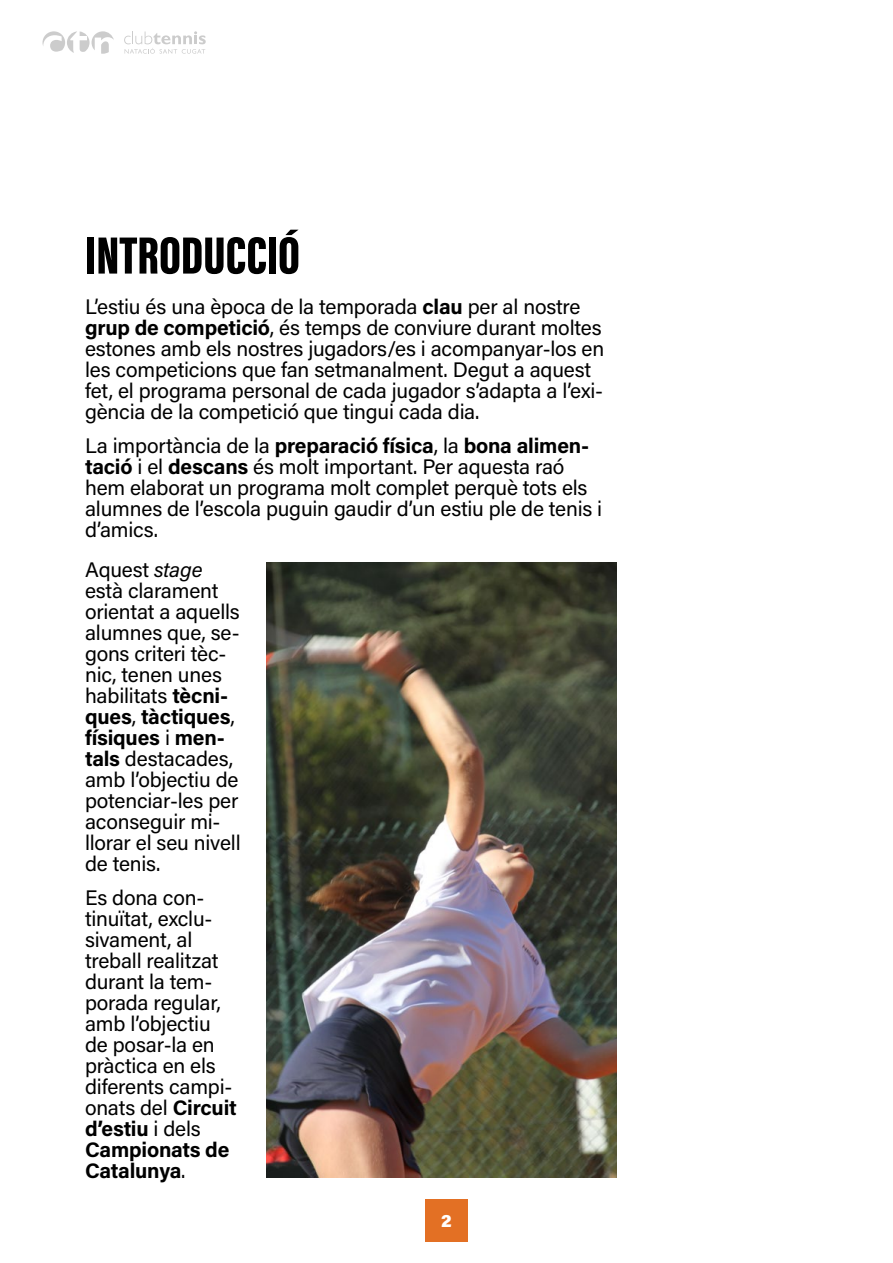
<style>
.page{position:relative;width:893px;height:1263px;background:#fff}
.page>*{position:absolute;margin:0;border:0;box-sizing:border-box;transform-origin:0 0}
.t1{font:900 54px "Acumin Pro Extra Cond";color:#000}
.t2{font:21px/21px "Acumin Pro";letter-spacing:-.01em;color:#000}
.t3{font:900 18px "Acumin Pro";color:#fff}
.s1{font-weight:700}
.s2{font-style:italic}
</style>
<div class="page">
<div style="left:425px;top:1199px;width:43px;height:43px;background:#e37024"></div>
<svg style="left:43px;top:31px;width:71px;height:23px"></svg>
<svg style="left:124px;top:31px;width:82px;height:23px"></svg>
<img style="left:266px;top:563px;width:351px;height:615px">
<h1 class="t1" style="left:85px;top:222px;width:216px">INTRODUCCIÓ</h1>
<p class="t2" style="left:85px;top:296px;width:521px">L’estiu és una època de la temporada <span class="s1">clau</span> per al nostre <span class="s1">grup de competició</span>, és temps de conviure durant moltes estones amb els nostres jugadors/es i acompanyar-los en les competicions que fan setmanalment. Degut a aquest fet, el programa personal de cada jugador s’adapta a l’exi&shy;gència de la competició que tingui cada dia.</p>
<p class="t2" style="left:85px;top:434px;width:519px">La importància de la <span class="s1">preparació física</span>, la <span class="s1">bona alimen&shy;tació</span> i el <span class="s1">descans</span> és molt important. Per aquesta raó hem elaborat un programa molt complet perquè tots els alumnes de l’escola puguin gaudir d’un estiu ple de tenis i d’amics.</p>
<p class="t2" style="left:85px;top:558px;width:157px">Aquest <span class="s2">stage </span>està clarament orientat a aquells alumnes que, se&shy;gons criteri tèc&shy;nic, tenen unes habilitats <span class="s1">tècni&shy;ques</span>, <span class="s1">tàctiques</span>, <span class="s1">físiques</span> i <span class="s1">men&shy;tals</span> destacades, amb l’objectiu de potenciar-les per aconseguir mi&shy;llorar el seu nivell de tenis.</p>
<p class="t2" style="left:85px;top:886px;width:153px">Es dona con&shy;tinuïtat, exclu&shy;sivament, al treball realitzat durant la tem&shy;porada regular, amb l’objectiu de posar-la en pràctica en els diferents campi&shy;onats del <span class="s1">Circuit d’estiu</span> i dels<br><span class="s1">Campionats de<br>Catalunya</span>.</p>
<p class="t3" style="left:441px;top:1208px;width:12px">2</p>
</div>
